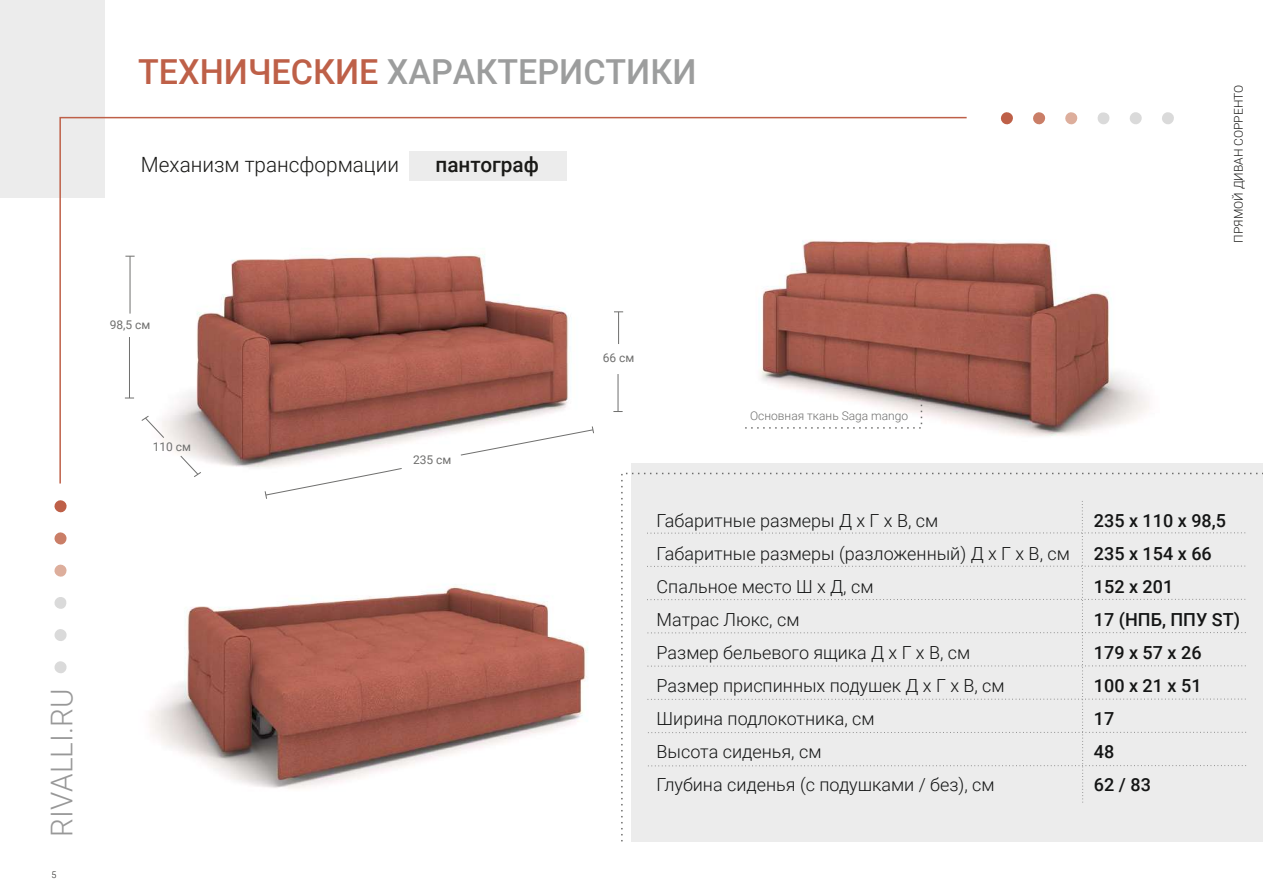
<style>
.page{position:relative;width:1263px;height:893px;background:#fff}
.page>*{position:absolute;margin:0;border:0;box-sizing:border-box;transform-origin:0 0}
.t1{font:500 34.5px "Roboto";color:#9c9d9d}
.t2{font:300 30px "Roboto";color:#989898}
.t3{font:300 21px "Roboto";color:#1a1a18}
.t4{font:500 21px "Roboto";color:#1a1a18}
.t5{font:300 18px/33px "Roboto";color:#141515}
.t6{font:500 18px/33px "Roboto";color:#141515}
.t7{font:300 12px "Roboto";color:#6f6f6e}
.t8{font:12px "Roboto";color:#6f6f6e}
.t9{font:300 12px "Roboto";color:#1a1a18}
.t10{font:300 9px "Roboto";color:#1a1a18}
.s1{color:#be6048}
</style>
<div class="page">
<img style="left:150px;top:586px;width:438px;height:203px">
<img style="left:968px;top:240px;width:181px;height:196px">
<svg style="left:1130px;top:112px;width:12px;height:12px"></svg>
<svg style="left:1033px;top:112px;width:13px;height:13px"></svg>
<svg style="left:1000px;top:112px;width:13px;height:13px"></svg>
<svg style="left:1162px;top:112px;width:12px;height:12px"></svg>
<svg style="left:1065px;top:112px;width:13px;height:13px"></svg>
<svg style="left:1097px;top:112px;width:13px;height:13px"></svg>
<div style="left:621px;top:472px;width:642px;height:370px;background:#ececec"></div>
<div style="left:0;top:0;width:105px;height:197px;background:#ececec"></div>
<svg style="left:59px;top:116px;width:909px;height:369px"></svg>
<svg style="left:264px;top:467px;width:139px;height:32px"></svg>
<svg style="left:460px;top:425px;width:135px;height:31px"></svg>
<svg style="left:180px;top:455px;width:22px;height:23px"></svg>
<svg style="left:141px;top:415px;width:24px;height:24px"></svg>
<hr style="left:129px;top:337px;width:1px;height:61px;background:#6f6f6e">
<hr style="left:130px;top:256px;width:1px;height:58px;background:#6f6f6e">
<div style="left:647px;top:499px;width:600px;height:303px;background:#ececec"></div>
<div style="left:410px;top:151px;width:157px;height:30px;background:#ececec"></div>
<hr style="left:618px;top:374px;width:1px;height:37px;background:#6f6f6e">
<hr style="left:618px;top:312px;width:1px;height:32px;background:#6f6f6e">
<svg style="left:744px;top:392px;width:179px;height:37px"></svg>
<svg style="left:54px;top:629px;width:13px;height:12px"></svg>
<svg style="left:54px;top:532px;width:13px;height:13px"></svg>
<svg style="left:54px;top:500px;width:13px;height:13px"></svg>
<svg style="left:54px;top:661px;width:13px;height:12px"></svg>
<svg style="left:54px;top:564px;width:13px;height:13px"></svg>
<svg style="left:54px;top:597px;width:13px;height:12px"></svg>
<h2 class="t2" style="left:41px;top:837px;width:149px;rotate:-90deg">RIVALLI.RU</h2>
<p class="t10" style="left:51px;top:868px;width:6px">5</p>
<h1 class="t1" style="left:138px;top:47px;width:560px"><span class="s1">ТЕХНИЧЕСКИЕ</span> ХАРАКТЕРИСТИКИ</h1>
<p class="t3" style="left:141px;top:150px;width:260px">Механизм трансформации</p>
<p class="t4" style="left:435px;top:150px;width:105px">пантограф</p>
<p class="t8" style="left:110px;top:317px;width:42px">98,5 см</p>
<p class="t8" style="left:153px;top:438px;width:40px">110 см</p>
<p class="t8" style="left:413px;top:451px;width:40px">235 см</p>
<p class="t8" style="left:603px;top:350px;width:33px">66 см</p>
<p class="t7" style="left:750px;top:407px;width:160px">Основная ткань Saga mango</p>
<p class="t9" style="left:1230px;top:243px;width:159px;rotate:-90deg">ПРЯМОЙ ДИВАН СОРРЕНТО</p>
<p class="t5" style="left:657px;top:504px;width:415px">Габаритные размеры Д х Г х В, см<br>Габаритные размеры (разложенный) Д х Г х В, см<br>Спальное место Ш х Д, см<br>Матрас Люкс, см<br>Размер бельевого ящика Д х Г х В, см<br>Размер приспинных подушек Д х Г х В, см<br>Ширина подлокотника, см<br>Высота сиденья, см<br>Глубина сиденья (с подушками / без), см</p>
<p class="t6" style="left:1094px;top:504px;width:148px">235 х 110 х 98,5<br>235 х 154 х 66<br>152 х 201<br>17 (НПБ, ППУ ST)<br>179 х 57 х 26<br>100 х 21 х 51<br>17<br>48<br>62 / 83</p>
</div>
